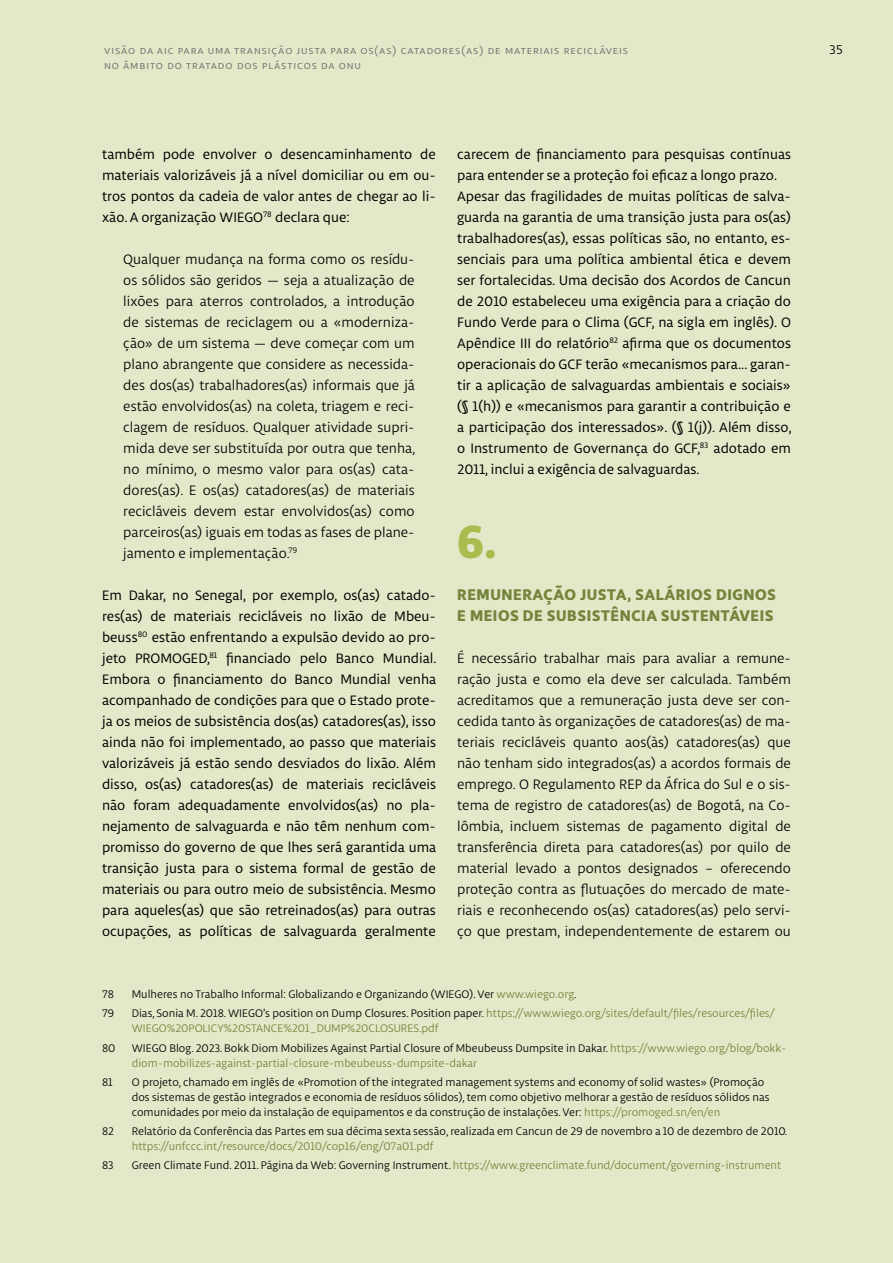
<style>
.page{position:relative;width:893px;height:1263px;background:#e4e8c8}
.page>*{position:absolute;margin:0;border:0;box-sizing:border-box;transform-origin:0 0}
.t1{font:800 49.5px "Libertad";color:#a9bd4e}
.t2{font:800 16.5px/21px "Libertad";letter-spacing:.035em;color:#74843c}
.t3{font:14.55px/21px "Libertad";color:#000;text-align:justify}
.t4{font:14.55px/21px "Libertad";color:#000;text-align:justify}
.t5{font:13.5px "Libertad";color:#000}
.t6{font:12px "Libertad";letter-spacing:.075em;color:#706f6f}
.t7{font:11.7px/15px "Libertad";color:#74843c}
.t8{font:11.7px/15px "Libertad";color:#000}
.s1{color:#74843c}
.s2{color:#000}
</style>
<div class="page">
<p class="t6" style="left:104px;top:43px;width:525px">visão da aic para uma transição justa para os(as) catadores(as) de materiais recicláveis</p>
<p class="t5" style="left:829px;top:41px;width:15px">35</p>
<p class="t6" style="left:104px;top:57px;width:258px">no âmbito do tratado dos plásticos da onu</p>
<p class="t3" style="left:102px;top:143px;width:335px">também pode envolver o desencaminhamento de materiais valorizáveis já a nível domiciliar ou em ou&shy;tros pontos da cadeia de valor antes de chegar ao li&shy;xão. A organização WIEGO<sup>78</sup> declara que:</p>
<p class="t4" style="left:123px;top:248px;width:294px">Qualquer mudança na forma como os resídu&shy;os sólidos são geridos — seja a atualização de lixões para aterros controlados, a introdução de sistemas de reciclagem ou a «moderniza&shy;ção» de um sistema — deve começar com um plano abrangente que considere as necessida&shy;des dos(as) trabalhadores(as) informais que já estão envolvidos(as) na coleta, triagem e reci&shy;clagem de resíduos. Qualquer atividade supri&shy;mida deve ser substituída por outra que tenha, no mínimo, o mesmo valor para os(as) cata&shy;dores(as). E os(as) catadores(as) de materiais recicláveis devem estar envolvidos(as) como parceiros(as) iguais em todas as fases de plane&shy;jamento e implementação.<sup>79</sup></p>
<p class="t3" style="left:102px;top:584px;width:336px">Em Dakar, no Senegal, por exemplo, os(as) catado&shy;res(as) de materiais recicláveis no lixão de Mbeu&shy;beuss<sup>80</sup> estão enfrentando a expulsão devido ao pro&shy;jeto PROMOGED,<sup>81</sup> financiado pelo Banco Mundial.<br>Embora o financiamento do Banco Mundial venha acompanhado de condições para que o Estado prote&shy;ja os meios de subsistência dos(as) catadores(as), isso ainda não foi implementado, ao passo que materiais valorizáveis já estão sendo desviados do lixão. Além disso, os(as) catadores(as) de materiais recicláveis não foram adequadamente envolvidos(as) no pla&shy;nejamento de salvaguarda e não têm nenhum com&shy;promisso do governo de que lhes será garantida uma transição justa para o sistema formal de gestão de materiais ou para outro meio de subsistência. Mesmo para aqueles(as) que são retreinados(as) para outras ocupações, as políticas de salvaguarda geralmente</p>
<p class="t3" style="left:457px;top:143px;width:336px;text-align:left">carecem de financiamento para pesquisas contínuas para entender se a proteção foi eficaz a longo prazo.<br>Apesar das fragilidades de muitas políticas de salva&shy;guarda na garantia de uma transição justa para os(as) trabalhadores(as), essas políticas são, no entanto, es&shy;senciais para uma política ambiental ética e devem ser fortalecidas. Uma decisão dos Acordos de Cancun de 2010 estabeleceu uma exigência para a criação do Fundo Verde para o Clima (GCF, na sigla em inglês). O Apêndice III do relatório<sup>82</sup> afirma que os documentos operacionais do GCF terão «mecanismos para... garan&shy;tir a aplicação de salvaguardas ambientais e sociais» (§ 1(h)) e «mecanismos para garantir a contribuição e a participação dos interessados». (§ 1(j)). Além disso, o Instrumento de Governança do GCF,<sup>83</sup> adotado em 2011, inclui a exigência de salvaguardas.</p>
<h1 class="t1" style="left:457px;top:506px;width:41px">6.</h1>
<p class="t2" style="left:457px;top:583px;width:320px">REMUNERAÇÃO JUSTA, SALÁRIOS DIGNOS<br>E MEIOS DE SUBSISTÊNCIA SUSTENTÁVEIS</p>
<p class="t4" style="left:457px;top:647px;width:335px">É necessário trabalhar mais para avaliar a remune&shy;ração justa e como ela deve ser calculada. Também acreditamos que a remuneração justa deve ser con&shy;cedida tanto às organizações de catadores(as) de ma&shy;teriais recicláveis quanto aos(às) catadores(as) que não tenham sido integrados(as) a acordos formais de emprego. O Regulamento REP da África do Sul e o sis&shy;tema de registro de catadores(as) de Bogotá, na Co&shy;lômbia, incluem sistemas de pagamento digital de transferência direta para catadores(as) por quilo de material levado a pontos designados – oferecendo proteção contra as flutuações do mercado de mate&shy;riais e reconhecendo os(as) catadores(as) pelo servi&shy;ço que prestam, independentemente de estarem ou</p>
<p class="t8" style="left:102px;top:986px;width:13px">78</p>
<p class="t8" style="left:132px;top:986px;width:446px">Mulheres no Trabalho Informal: Globalizando e Organizando (WIEGO). Ver <span class="s1">www.wiego.org</span>.</p>
<p class="t8" style="left:102px;top:1006px;width:14px">79</p>
<p class="t7" style="left:132px;top:1006px;width:644px"><span class="s2">Dias, Sonia M. 2018. WIEGO’s position on Dump Closures. Position paper.</span> https://www.wiego.org/sites/default/files/resources/files/<br>WIEGO%20POLICY%20STANCE%201_DUMP%20CLOSURES.pdf</p>
<p class="t8" style="left:102px;top:1040px;width:15px">80</p>
<p class="t7" style="left:132px;top:1040px;width:656px"><span class="s2">WIEGO Blog. 2023. Bokk Diom Mobilizes Against Partial Closure of Mbeubeuss Dumpsite in Dakar.</span> https://www.wiego.org/blog/bokk&shy;diom-mobilizes-against-partial-closure-mbeubeuss-dumpsite-dakar</p>
<p class="t8" style="left:102px;top:1074px;width:12px">81</p>
<p class="t8" style="left:132px;top:1074px;width:639px">O projeto, chamado em inglês de «Promotion of the integrated management systems and economy of solid wastes» (Promoção dos sistemas de gestão integrados e economia de resíduos sólidos), tem como objetivo melhorar a gestão de resíduos sólidos nas comunidades por meio da instalação de equipamentos e da construção de instalações. Ver: <span class="s1">https://promoged.sn/en/en</span></p>
<p class="t8" style="left:102px;top:1123px;width:13px">82</p>
<p class="t8" style="left:132px;top:1123px;width:657px">Relatório da Conferência das Partes em sua décima sexta sessão, realizada em Cancun de 29 de novembro a 10 de dezembro de 2010.</p>
<p class="t7" style="left:132px;top:1138px;width:303px">https://unfccc.int/resource/docs/2010/cop16/eng/07a01.pdf</p>
<p class="t8" style="left:102px;top:1158px;width:13px">83</p>
<p class="t7" style="left:132px;top:1158px;width:651px"><span class="s2">Green Climate Fund. 2011. Página da Web: Governing Instrument.</span> https://www.greenclimate.fund/document/governing-instrument</p>
</div>
